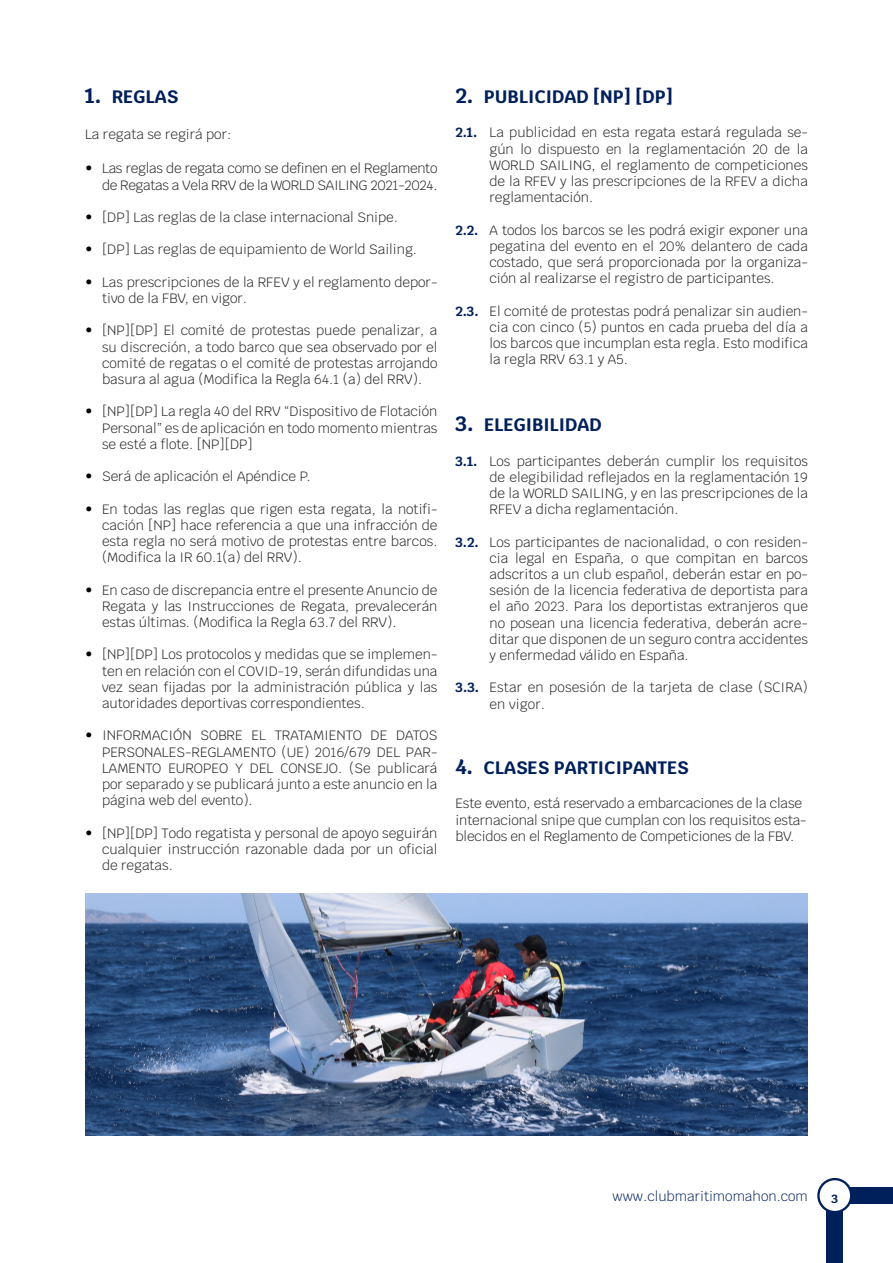
<style>
.page{position:relative;width:893px;height:1263px;background:#fff}
.page>*{position:absolute;margin:0;border:0;box-sizing:border-box;transform-origin:0 0}
.t1{font:700 18px "Krub";color:#00205b}
.lista_numerada2{font:300 13.5px/16.2px "Krub";color:#231f20;text-align:justify}
.lista_numerada2-2{font:300 13.5px/16.2px "Krub";letter-spacing:-.02em;color:#231f20;text-align:right}
.t2{font:300 13.5px "Krub";color:#00205b}
.t3{font:700 12px "Krub";color:#00205b}
.s1{font-size:21px}
.s2{color:#000}
.s3{font-weight:700;color:#00205b}
</style>
<div class="page">
<div style="left:826px;top:1192px;width:17px;height:71px;background:#00205b"></div>
<div style="left:831px;top:1187px;width:62px;height:17px;background:#00205b"></div>
<svg style="left:817px;top:1178px;width:35px;height:35px"></svg>
<div style="left:820px;top:1180px;width:30px;height:31px;background:#fff;border-radius:50%"></div>
<img style="left:85px;top:893px;width:723px;height:242px">
<p class="t1" style="left:85px;top:86px;width:95px"><span class="s1">1.</span> REGLAS</p>
<p class="lista_numerada2" style="left:85px;top:126px;width:148px">La regata se regirá por:</p>
<p class="lista_numerada2-2" style="left:85px;top:161px;width:354px"><span class="s2">•</span> Las reglas de regata como se definen en el Reglamento de Regatas a Vela RRV de la WORLD SAILING 2021-2024.</p>
<p class="lista_numerada2" style="left:85px;top:209px;width:314px"><span class="s2">•</span> [DP] Las reglas de la clase internacional Snipe.</p>
<p class="lista_numerada2" style="left:85px;top:242px;width:334px"><span class="s2">•</span> [DP] Las reglas de equipamiento de World Sailing.</p>
<p class="lista_numerada2" style="left:102px;top:274px;width:337px;text-indent:-17px"><span class="s2">•</span> Las prescripciones de la RFEV y el reglamento depor&shy;tivo de la FBV, en vigor.</p>
<p class="lista_numerada2" style="left:102px;top:323px;width:337px;text-indent:-17px"><span class="s2">•</span> [NP][DP] El comité de protestas puede penalizar, a su discreción, a todo barco que sea observado por el comité de regatas o el comité de protestas arrojando basura al agua (Modifica la Regla 64.1 (a) del RRV).</p>
<p class="lista_numerada2" style="left:102px;top:404px;width:337px;text-indent:-17px"><span class="s2">•</span> [NP][DP] La regla 40 del RRV “Dispositivo de Flotación Personal” es de aplicación en todo momento mientras se esté a flote. [NP][DP]</p>
<p class="lista_numerada2" style="left:85px;top:468px;width:227px"><span class="s2">•</span> Será de aplicación el Apéndice P.</p>
<p class="lista_numerada2" style="left:102px;top:501px;width:337px;text-indent:-17px"><span class="s2">•</span> En todas las reglas que rigen esta regata, la notifi&shy;cación [NP] hace referencia a que una infracción de esta regla no será motivo de protestas entre barcos. (Modifica la IR 60.1(a) del RRV).</p>
<p class="lista_numerada2" style="left:102px;top:582px;width:337px;text-indent:-17px"><span class="s2">•</span> En caso de discrepancia entre el presente Anuncio de Regata y las Instrucciones de Regata, prevalecerán estas últimas. (Modifica la Regla 63.7 del RRV).</p>
<p class="lista_numerada2" style="left:102px;top:647px;width:337px;text-indent:-17px"><span class="s2">•</span> [NP][DP] Los protocolos y medidas que se implemen&shy;ten en relación con el COVID-19, serán difundidas una vez sean fijadas por la administración pública y las autoridades deportivas correspondientes.</p>
<p class="lista_numerada2" style="left:102px;top:728px;width:337px;text-indent:-17px"><span class="s2">•</span> INFORMACIÓN SOBRE EL TRATAMIENTO DE DATOS PERSONALES-REGLAMENTO (UE) 2016/679 DEL PAR-LAMENTO EUROPEO Y DEL CONSEJO. (Se publicará por separado y se publicará junto a este anuncio en la página web del evento).</p>
<p class="lista_numerada2" style="left:102px;top:825px;width:337px;text-indent:-17px"><span class="s2">•</span> [NP][DP] Todo regatista y personal de apoyo seguirán cualquier instrucción razonable dada por un oficial de regatas.</p>
<p class="t1" style="left:455px;top:86px;width:219px"><span class="s1">2.</span> PUBLICIDAD [NP] [DP]</p>
<p class="lista_numerada2" style="left:489px;top:125px;width:320px;text-indent:-34px"><span class="s3">2.1.</span> La publicidad en esta regata estará regulada se&shy;gún lo dispuesto en la reglamentación 20 de la WORLD SAILING, el reglamento de competiciones de la RFEV y las prescripciones de la RFEV a dicha reglamentación.</p>
<p class="lista_numerada2" style="left:489px;top:222px;width:320px;text-indent:-34px"><span class="s3">2.2.</span> A todos los barcos se les podrá exigir exponer una pegatina del evento en el 20% delantero de cada costado, que será proporcionada por la organiza&shy;ción al realizarse el registro de participantes.</p>
<p class="lista_numerada2" style="left:489px;top:303px;width:320px;text-indent:-34px"><span class="s3">2.3.</span> El comité de protestas podrá penalizar sin audien&shy;cia con cinco (5) puntos en cada prueba del día a los barcos que incumplan esta regla. Esto modifica la regla RRV 63.1 y A5.</p>
<p class="t1" style="left:455px;top:415px;width:148px"><span class="s1">3.</span> ELEGIBILIDAD</p>
<p class="lista_numerada2" style="left:489px;top:453px;width:320px;text-indent:-34px"><span class="s3">3.1.</span> Los participantes deberán cumplir los requisitos de elegibilidad reflejados en la reglamentación 19 de la WORLD SAILING, y en las prescripciones de la RFEV a dicha reglamentación.</p>
<p class="lista_numerada2" style="left:489px;top:534px;width:320px;text-indent:-34px"><span class="s3">3.2.</span> Los participantes de nacionalidad, o con residen&shy;cia legal en España, o que compitan en barcos adscritos a un club español, deberán estar en po&shy;sesión de la licencia federativa de deportista para el año 2023. Para los deportistas extranjeros que no posean una licencia federativa, deberán acre&shy;ditar que disponen de un seguro contra accidentes y enfermedad válido en España.</p>
<p class="lista_numerada2" style="left:489px;top:679px;width:320px;text-indent:-34px"><span class="s3">3.3.</span> Estar en posesión de la tarjeta de clase (SCIRA) en vigor.</p>
<p class="t1" style="left:455px;top:757px;width:235px"><span class="s1">4.</span> CLASES PARTICIPANTES</p>
<p class="lista_numerada2" style="left:455px;top:795px;width:353px;text-align:left">Este evento, está reservado a embarcaciones de la clase internacional snipe que cumplan con los requisitos esta&shy;blecidos en el Reglamento de Competiciones de la FBV.</p>
<p class="t2" style="left:612px;top:1184px;width:197px">www.clubmaritimomahon.com</p>
<p class="t3" style="left:831px;top:1192px;width:8px">3</p>
</div>
